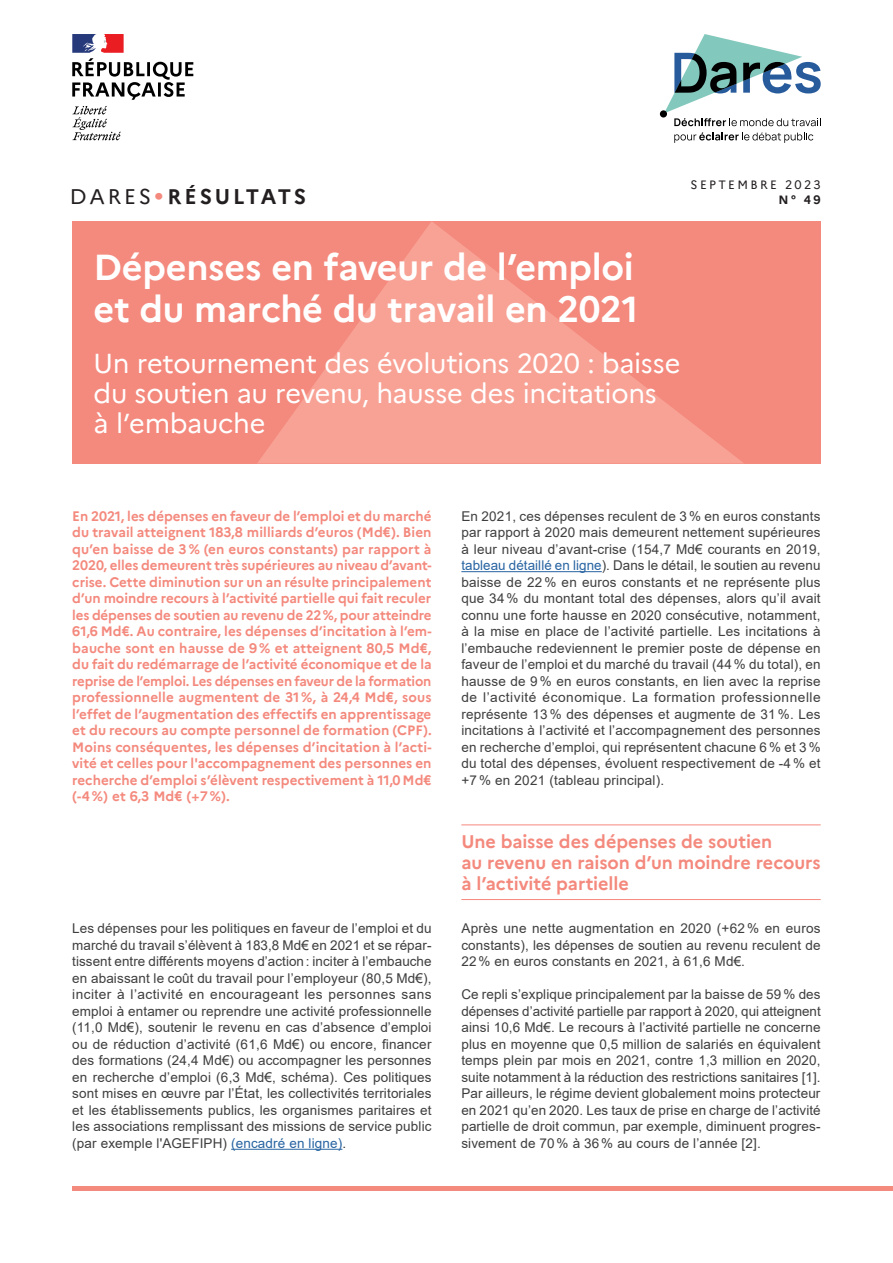
<style>
.page{position:relative;width:893px;height:1263px;background:#fff}
.page>*{position:absolute;margin:0;border:0;box-sizing:border-box;transform-origin:0 0}
.t1{font:700 36px/42px "Marianne";letter-spacing:-.01em;color:#fff}
.t2{font:27px/30px "Marianne";letter-spacing:-.01em;color:#fff}
.t3{font:700 21px "Marianne";letter-spacing:.13em;color:#231f20}
.t4{font:700 18px/21px "Marianne";letter-spacing:-.005em;color:#f4897d}
.t5{font:13.5px/16.5px "Arial";letter-spacing:.01em;color:#3e3e3f;text-align:justify}
.t6{font:700 13.5px/16.5px "Marianne";letter-spacing:.005em;color:#f4897d;text-align:justify}
.t7{font:12px "Marianne";letter-spacing:.2em;color:#231f20}
.t8{font:700 12px "Marianne";color:#231f20}
.s1{font-weight:400}
.s2{font-weight:400;font-size:27px;color:#f4897d}
.s3{color:#2763a1}
</style>
<div class="page">
<div style="left:72px;top:1186px;width:821px;height:5px;background:#f4897d"></div>
<div style="left:72px;top:221px;width:749px;height:242px;background:#f4897d"></div>
<svg style="left:258px;top:221px;width:485px;height:242px"></svg>
<div style="left:660px;top:110px;width:7px;height:8px;background:#000001;border-radius:50%"></div>
<svg style="left:674px;top:132px;width:139px;height:11px"></svg>
<svg style="left:664px;top:34px;width:157px;height:92px"></svg>
<svg style="left:72px;top:34px;width:121px;height:66px"></svg>
<svg style="left:72px;top:106px;width:49px;height:34px"></svg>
<hr style="left:231px;top:1149px;width:111px;height:1px;background:#2763a1">
<hr style="left:461px;top:571px;width:141px;height:1px;background:#2763a1">
<hr style="left:461px;top:824px;width:360px;height:1px;background:#f4897d">
<hr style="left:461px;top:899px;width:360px;height:1px;background:#f4897d">
<p class="t7" style="left:690px;top:176px;width:132px">SEPTEMBRE 2023</p>
<h3 class="t3" style="left:70px;top:180px;width:238px"><span class="s1">DARES</span><span class="s2">•</span>RÉSULTATS</h3>
<p class="t8" style="left:778px;top:191px;width:44px">N° 49</p>
<h1 class="t1" style="left:94px;top:243px;width:546px">Dépenses en faveur de l’emploi et du marché du travail en 2021</h1>
<h2 class="t2" style="left:94px;top:346px;width:588px">Un retournement des évolutions 2020 : baisse du soutien au revenu, hausse des incitations<br>à l’embauche</h2>
<p class="t6" style="left:72px;top:507px;width:361px">En 2021, les dépenses en faveur de l’emploi et du marché du travail atteignent 183,8 milliards d’euros (Md€). Bien qu’en baisse de 3 % (en euros constants) par rapport à 2020, elles demeurent très supérieures au niveau d’avant&shy;crise. Cette diminution sur un an résulte principalement d’un moindre recours à l’activité partielle qui fait reculer les dépenses de soutien au revenu de 22%, pour atteindre 61,6 Md€. Au contraire, les dépenses d’incitation à l’em&shy;bauche sont en hausse de 9 % et atteignent 80,5 Md€, du fait du redémarrage de l’activité économique et de la reprise de l’emploi. Les dépenses en faveur de la formation professionnelle augmentent de 31 %, à 24,4 Md€, sous l’effet de l’augmentation des effectifs en apprentissage et du recours au compte personnel de formation (CPF).<br>Moins conséquentes, les dépenses d’incitation à l’acti&shy;vité et celles pour l'accompagnement des personnes en recherche d’emploi s’élèvent respectivement à 11,0Md€ (-4 %) et 6,3 Md€ (+7 %).</p>
<p class="t5" style="left:72px;top:920px;width:361px">Les dépenses pour les politiques en faveur de l’emploi et du marché du travail s’élèvent à 183,8 Md€ en 2021 et se répar&shy;tissent entre différents moyens d’action: inciter à l’embauche en abaissant le coût du travail pour l’employeur (80,5 Md€), inciter à l’activité en encourageant les personnes sans emploi à entamer ou reprendre une activité professionnelle (11,0 Md€), soutenir le revenu en cas d’absence d’emploi ou de réduction d’activité (61,6 Md€) ou encore, financer des formations (24,4 Md€) ou accompagner les personnes en recherche d’emploi (6,3 Md€, schéma). Ces politiques sont mises en œuvre par l’État, les collectivités territoriales et les établissements publics, les organismes paritaires et les associations remplissant des missions de service public (par exemple l'AGEFIPH) <span class="s3">(encadré en ligne)</span>.</p>
<p class="t5" style="left:461px;top:508px;width:361px">En 2021, ces dépenses reculent de 3 % en euros constants par rapport à 2020 mais demeurent nettement supérieures à leur niveau d’avant-crise (154,7 Md€ courants en 2019, <span class="s3">tableau détaillé en ligne</span>). Dans le détail, le soutien au revenu baisse de 22 % en euros constants et ne représente plus que 34 % du montant total des dépenses, alors qu’il avait connu une forte hausse en 2020 consécutive, notamment, à la mise en place de l’activité partielle. Les incitations à l’embauche redeviennent le premier poste de dépense en faveur de l’emploi et du marché du travail (44% du total), en hausse de 9 % en euros constants, en lien avec la reprise de l’activité économique. La formation professionnelle représente 13 % des dépenses et augmente de 31 %. Les incitations à l’activité et l’accompagnement des personnes en recherche d’emploi, qui représentent chacune 6 % et 3 % du total des dépenses, évoluent respectivement de -4 % et +7 % en 2021 (tableau principal).</p>
<h3 class="t4" style="left:461px;top:829px;width:361px">Une baisse des dépenses de soutien<br>au revenu en raison d’un moindre recours à l’activité partielle</h3>
<p class="t5" style="left:461px;top:920px;width:361px">Après une nette augmentation en 2020 (+62 % en euros constants), les dépenses de soutien au revenu reculent de 22% en euros constants en 2021, à 61,6 Md€.</p>
<p class="t5" style="left:461px;top:986px;width:361px">Ce repli s’explique principalement par la baisse de 59 % des dépenses d’activité partielle par rapport à 2020, qui atteignent ainsi 10,6 Md€. Le recours à l’activité partielle ne concerne plus en moyenne que 0,5 million de salariés en équivalent temps plein par mois en 2021, contre 1,3 million en 2020, suite notamment à la réduction des restrictions sanitaires [1].<br>Par ailleurs, le régime devient globalement moins protecteur en 2021 qu’en 2020. Les taux de prise en charge de l’activité partielle de droit commun, par exemple, diminuent progres&shy;sivement de 70% à 36% au cours de l’année [2].</p>
</div>
